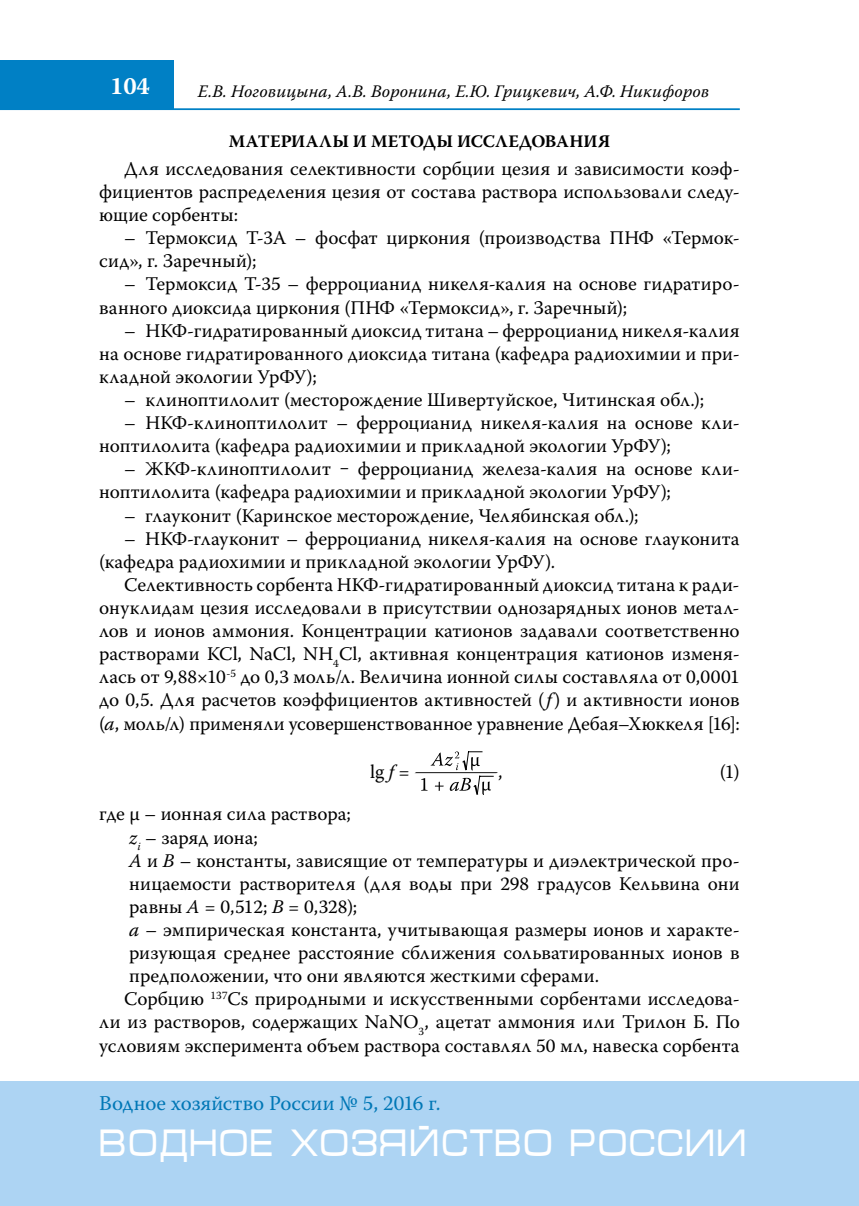
<style>
.page{position:relative;width:859px;height:1206px;background:#fff}
.page>*{position:absolute;margin:0;border:0;box-sizing:border-box;transform-origin:0 0}
.t1{font:38.5px "Micra";color:#fff;scale:.81 1}
.t2{font:700 24.5px "Warnock Pro";color:#fff}
.t3{font:21px "Warnock Pro";color:#0077b6}
.t4{font:19.25px/23.1px "Warnock Pro";letter-spacing:.005em;color:#000}
.t5{font:italic 17.5px "Warnock Pro";letter-spacing:.005em;color:#000}
.t6{font:700 17.5px "Warnock Pro";color:#000}
.s1{font-style:italic}
</style>
<div class="page">
<hr style="left:0;top:108px;width:739px;height:2px;background:#0080c5">
<div style="left:0;top:60px;width:174px;height:50px;background:#0080c5"></div>
<div style="left:0;top:1081px;width:858px;height:124px;background:#add4f3"></div>
<svg style="left:414px;top:751px;width:84px;height:44px"></svg>
<p class="t2" style="left:110px;top:71px;width:41px">104</p>
<p class="t5" style="left:198px;top:81px;width:513px">Е.В. Ноговицына, А.В. Воронина, Е.Ю. Грицкевич, А.Ф. Никифоров</p>
<p class="t6" style="left:228px;top:131px;width:383px">МАТЕРИАЛЫ И МЕТОДЫ ИССЛЕДОВАНИЯ</p>
<p class="t4" style="left:99px;top:157px;width:641px;text-align:justify;text-indent:25px">Для исследования селективности сорбции цезия и зависимости коэф&shy;фициентов распределения цезия от состава раствора использовали следу&shy;ющие сорбенты:</p>
<p class="t4" style="left:99px;top:226px;width:641px;text-indent:25px">– Термоксид Т-3A – фосфат циркония (производства ПНФ «Термок&shy;сид», г. Заречный);</p>
<p class="t4" style="left:99px;top:272px;width:641px;text-indent:25px">– Термоксид Т-35 – ферроцианид никеля-калия на основе гидратиро&shy;ванного диоксида циркония (ПНФ «Термоксид», г. Заречный);</p>
<p class="t4" style="left:99px;top:318px;width:641px;text-align:justify;text-indent:25px">– НКФ-гидратированный диоксид титана – ферроцианид никеля-калия на основе гидратированного диоксида титана (кафедра радиохимии и при&shy;кладной экологии УрФУ);</p>
<p class="t4" style="left:124px;top:388px;width:581px">– клиноптилолит (месторождение Шивертуйское, Читинская обл.);</p>
<p class="t4" style="left:99px;top:411px;width:641px;text-indent:25px">– НКФ-клиноптилолит – ферроцианид никеля-калия на основе кли&shy;ноптилолита (кафедра радиохимии и прикладной экологии УрФУ);</p>
<p class="t4" style="left:99px;top:457px;width:641px;text-indent:25px">– ЖКФ-клиноптилолит ‒ ферроцианид железа-калия на основе кли&shy;ноптилолита (кафедра радиохимии и прикладной экологии УрФУ);</p>
<p class="t4" style="left:124px;top:503px;width:516px">– глауконит (Каринское месторождение, Челябинская обл.);</p>
<p class="t4" style="left:99px;top:526px;width:641px;text-indent:25px">– НКФ-глауконит – ферроцианид никеля-калия на основе глауконита (кафедра радиохимии и прикладной экологии УрФУ).</p>
<p class="t4" style="left:99px;top:572px;width:642px;text-align:justify;text-indent:25px">Селективность сорбента НКФ-гидратированный диоксид титана к ради&shy;онуклидам цезия исследовали в присутствии однозарядных ионов метал&shy;лов и ионов аммония. Концентрации катионов задавали соответственно растворами KCl, NaCl, NH<sub>4</sub>Cl, активная концентрация катионов изменя&shy;лась от 9,88×10<sup>-5</sup> до 0,3 моль/л. Величина ионной силы составляла от 0,0001 до 0,5. Для расчетов коэффициентов активностей (<span class="s1">f</span>) и активности ионов (<span class="s1">a</span>, моль/л) применяли усовершенствованное уравнение Дебая–Хюккеля [16]:</p>
<p class="t4" style="left:370px;top:759px;width:41px">lg <span class="s1">f</span> =</p>
<p class="t4" style="left:498px;top:759px;width:6px">,</p>
<p class="t4" style="left:719px;top:759px;width:22px">(1)</p>
<p class="t4" style="left:99px;top:802px;width:253px">где μ – ионная сила раствора;</p>
<p class="t4" style="left:129px;top:825px;width:130px"><span class="s1">z</span><sub>i</sub> – заряд иона;</p>
<p class="t4" style="left:129px;top:848px;width:612px"><span class="s1">А</span> и <span class="s1">В</span> – константы, зависящие от температуры и диэлектрической про-</p>
<p class="t4" style="left:129px;top:871px;width:612px">ницаемости растворителя (для воды при 298 градусов Кельвина они</p>
<p class="t4" style="left:129px;top:894px;width:230px">равны <span class="s1">А</span> = 0,512; <span class="s1">В</span> = 0,328);</p>
<p class="t4" style="left:129px;top:917px;width:612px"><span class="s1">а</span> – эмпирическая константа, учитывающая размеры ионов и характе-</p>
<p class="t4" style="left:129px;top:941px;width:612px">ризующая среднее расстояние сближения сольватированных ионов в</p>
<p class="t4" style="left:129px;top:964px;width:471px">предположении, что они являются жесткими сферами.</p>
<p class="t4" style="left:124px;top:987px;width:617px">Сорбцию <sup>137</sup>Cs природными и искусственными сорбентами исследова-</p>
<p class="t4" style="left:99px;top:1010px;width:642px">ли из растворов, содержащих NaNO<sub>3</sub>, ацетат аммония или Трилон Б. По</p>
<p class="t4" style="left:99px;top:1033px;width:641px">условиям эксперимента объем раствора составлял 50 мл, навеска сорбента</p>
<p class="t3" style="left:99px;top:1090px;width:342px">Водное хозяйство России № 5, 2016 г.</p>
<h1 class="t1" style="left:99px;top:1122px;width:801px">ВОДНОЕ ХОЗЯЙСТВО РОССИИ</h1>
</div>
